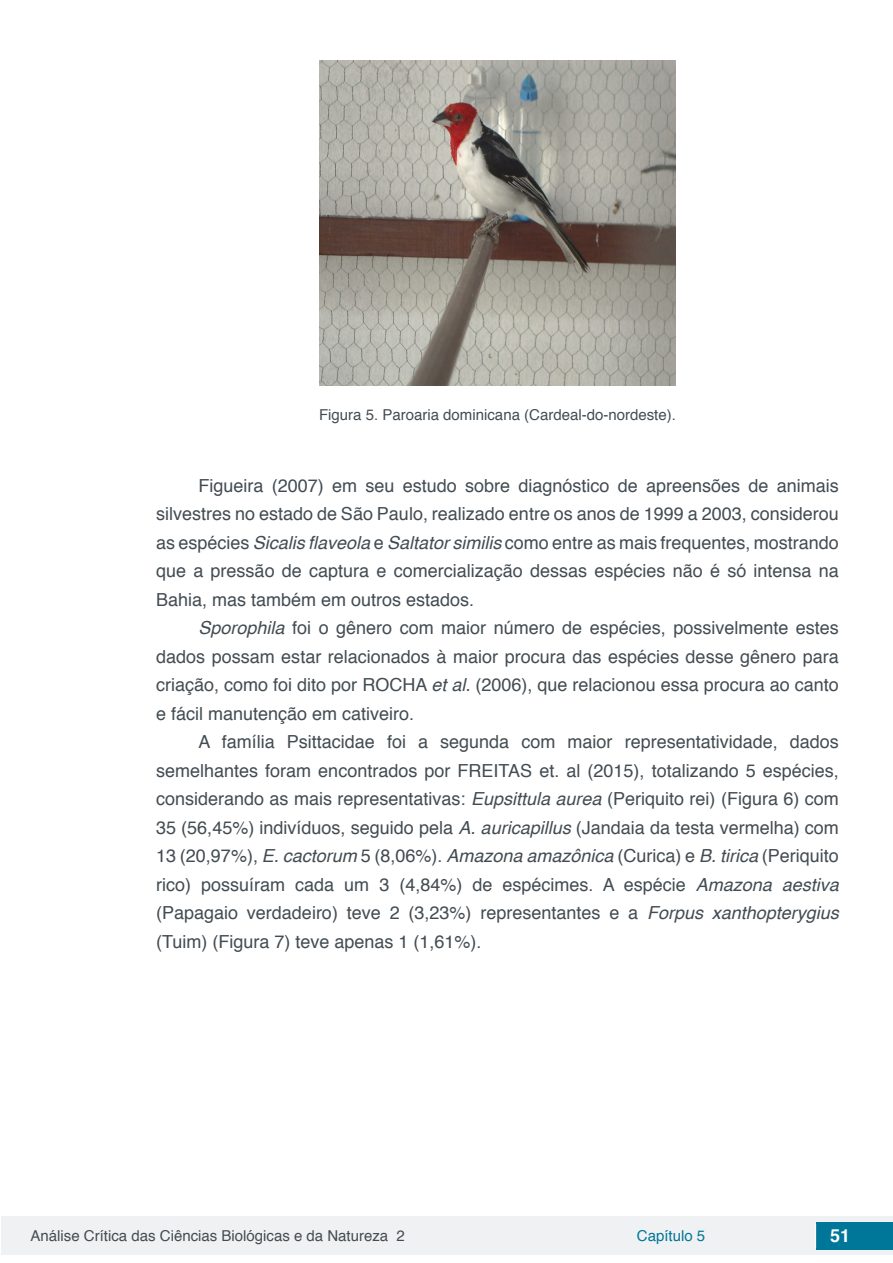
<style>
.page{position:relative;width:893px;height:1263px;background:#fff}
.page>*{position:absolute;margin:0;border:0;box-sizing:border-box;transform-origin:0 0}
.txt{font:18px/28.5px "Helvetica";color:#434c52;text-align:justify}
.t1{font:700 18px "Helvetica";color:#fff}
.info_tab_gra_imag{font:15px "Helvetica";color:#434c52}
.t2{font:15px "Helvetica";color:#007699}
.s1{font-style:italic}
</style>
<div class="page">
<div style="left:1px;top:1216px;width:891px;height:38px;background:#f0f1f2"></div>
<div style="left:816px;top:1222px;width:77px;height:27px;background:#007699"></div>
<svg style="left:815px;top:1224px;width:1px;height:24px"></svg>
<img style="left:319px;top:60px;width:357px;height:325px">
<p class="info_tab_gra_imag" style="left:319px;top:403px;width:358px">Figura 5. Paroaria dominicana (Cardeal-do-nordeste).</p>
<p class="txt" style="left:156px;top:472px;width:684px;text-indent:43px">Figueira (2007) em seu estudo sobre diagnóstico de apreensões de animais silvestres no estado de São Paulo, realizado entre os anos de 1999 a 2003, considerou as espécies <span class="s1">Sicalis flaveola</span> e <span class="s1">Saltator similis</span> como entre as mais frequentes, mostrando que a pressão de captura e comercialização dessas espécies não é só intensa na Bahia, mas também em outros estados.</p>
<p class="txt" style="left:156px;top:614px;width:684px;text-indent:43px"><span class="s1">Sporophila</span> foi o gênero com maior número de espécies, possivelmente estes dados possam estar relacionados à maior procura das espécies desse gênero para criação, como foi dito por ROCHA <span class="s1">et al.</span> (2006), que relacionou essa procura ao canto e fácil manutenção em cativeiro.</p>
<p class="txt" style="left:156px;top:728px;width:684px;text-indent:43px">A família Psittacidae foi a segunda com maior representatividade, dados semelhantes foram encontrados por FREITAS et. al (2015), totalizando 5 espécies, considerando as mais representativas: <span class="s1">Eupsittula aurea</span> (Periquito rei) (Figura 6) com 35 (56,45%) indivíduos, seguido pela <span class="s1">A. auricapillus</span> (Jandaia da testa vermelha) com 13 (20,97%), <span class="s1">E. cactorum</span> 5 (8,06%). <span class="s1">Amazona amazônica</span> (Curica) e <span class="s1">B. tirica</span> (Periquito rico) possuíram cada um 3 (4,84%) de espécimes. A espécie <span class="s1">Amazona aestiva </span>(Papagaio verdadeiro) teve 2 (3,23%) representantes e a <span class="s1">Forpus xanthopterygius </span>(Tuim) (Figura 7) teve apenas 1 (1,61%).</p>
<p class="info_tab_gra_imag" style="left:31px;top:1224px;width:376px">Análise Crítica das Ciências Biológicas e da Natureza 2</p>
<p class="t2" style="left:637px;top:1224px;width:70px">Capítulo 5</p>
<p class="t1" style="left:830px;top:1221px;width:22px">51</p>
</div>
